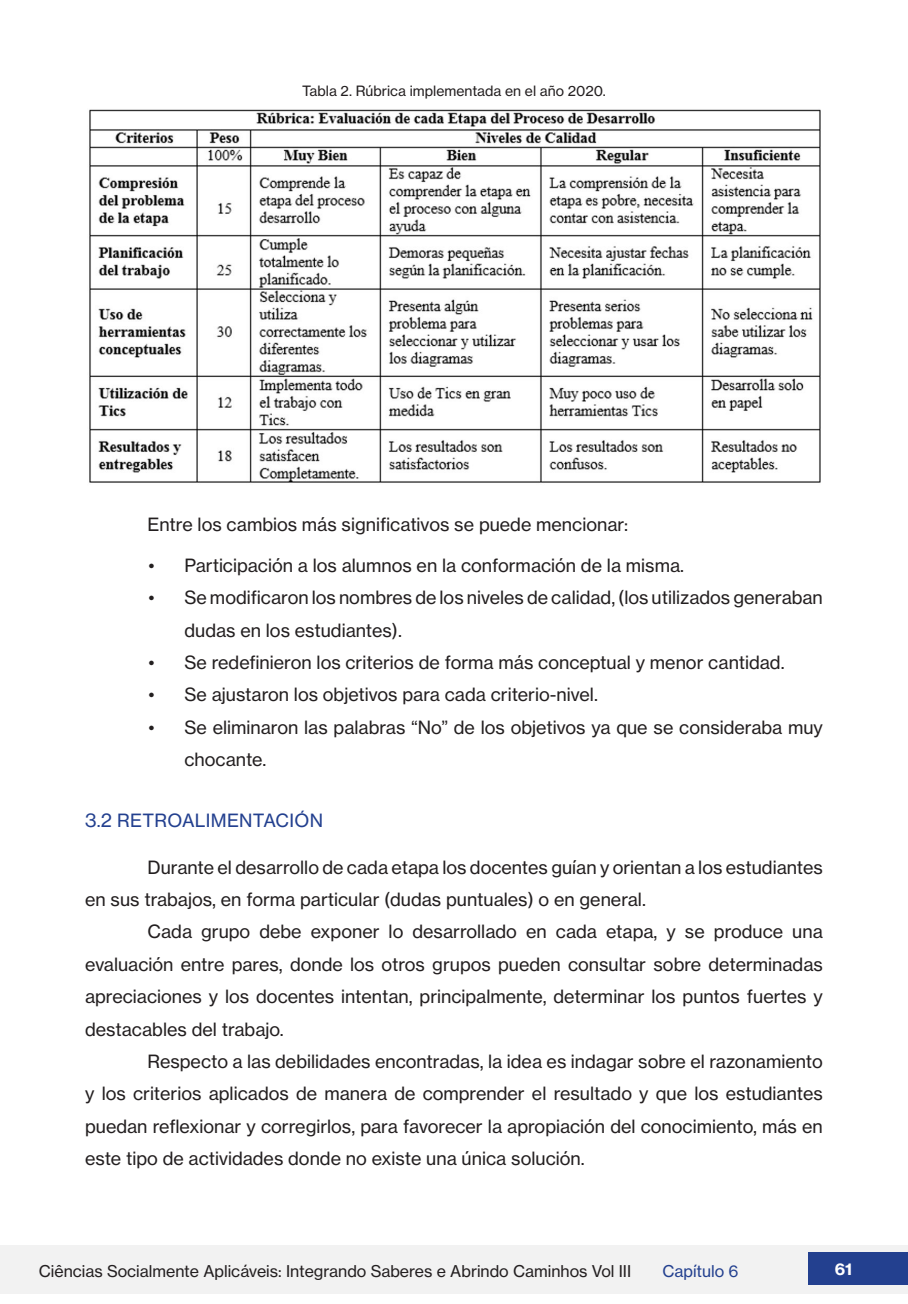
<style>
.page{position:relative;width:908px;height:1304px;background:#fff}
.page>*{position:absolute;margin:0;border:0;box-sizing:border-box;transform-origin:0 0}
.CORPO_DO_TEXTO_ATUAL{font:18px/32.4px "N Haas Grotesk TX Pro 55 Rg";color:#231f20}
.SUBTITULOS_2_N{font:18px "N Haas Grotesk TX Pro 55 Rg";letter-spacing:.015em;color:#23408f}
.t1{font:16px "N Haas Grotesk TX Pro 55 Rg";color:#231f20}
.t2{font:16px "N Haas Grotesk TX Pro 55 Rg";color:#23408f}
.t3{font:16px "N Haas Grotesk TX Pro 75 Bd";color:#fff}
.LEGENDAS_DE_TABELAS{font:14px "N Haas Grotesk TX Pro 55 Rg";color:#231f20}
</style>
<div class="page">
<div style="left:0;top:1245px;width:907px;height:49px;background:#f2f2f2"></div>
<div style="left:808px;top:1252px;width:99px;height:33px;background:#23408f"></div>
<img style="left:89px;top:109px;width:731px;height:374px">
<p class="LEGENDAS_DE_TABELAS" style="left:302px;top:82px;width:305px">Tabla 2. Rúbrica implementada en el año 2020.</p>
<p class="CORPO_DO_TEXTO_ATUAL" style="left:147px;top:508px;width:482px">Entre los cambios más significativos se puede mencionar:</p>
<p class="CORPO_DO_TEXTO_ATUAL" style="left:148px;top:549px;width:537px">• Participación a los alumnos en la conformación de la misma.</p>
<p class="CORPO_DO_TEXTO_ATUAL" style="left:184px;top:581px;width:639px;text-indent:-36px">• Se modificaron los nombres de los niveles de calidad, (los utilizados generaban dudas en los estudiantes).</p>
<p class="CORPO_DO_TEXTO_ATUAL" style="left:148px;top:646px;width:637px">• Se redefinieron los criterios de forma más conceptual y menor cantidad.</p>
<p class="CORPO_DO_TEXTO_ATUAL" style="left:148px;top:679px;width:451px">• Se ajustaron los objetivos para cada criterio-nivel.</p>
<p class="CORPO_DO_TEXTO_ATUAL" style="left:184px;top:711px;width:639px;text-indent:-36px">• Se eliminaron las palabras “No” de los objetivos ya que se consideraba muy chocante.</p>
<p class="SUBTITULOS_2_N" style="left:85px;top:809px;width:239px">3.2 RETROALIMENTACIÓN</p>
<p class="CORPO_DO_TEXTO_ATUAL" style="left:85px;top:851px;width:739px;text-indent:62px">Durante el desarrollo de cada etapa los docentes guían y orientan a los estudiantes en sus trabajos, en forma particular (dudas puntuales) o en general.</p>
<p class="CORPO_DO_TEXTO_ATUAL" style="left:85px;top:916px;width:739px;text-align:justify;text-indent:62px">Cada grupo debe exponer lo desarrollado en cada etapa, y se produce una evaluación entre pares, donde los otros grupos pueden consultar sobre determinadas apreciaciones y los docentes intentan, principalmente, determinar los puntos fuertes y destacables del trabajo.</p>
<p class="CORPO_DO_TEXTO_ATUAL" style="left:85px;top:1045px;width:739px;text-align:justify;text-indent:62px">Respecto a las debilidades encontradas, la idea es indagar sobre el razonamiento y los criterios aplicados de manera de comprender el resultado y que los estudiantes puedan reflexionar y corregirlos, para favorecer la apropiación del conocimiento, más en este tipo de actividades donde no existe una única solución.</p>
<p class="t1" style="left:39px;top:1261px;width:593px">Ciências Socialmente Aplicáveis: Integrando Saberes e Abrindo Caminhos Vol III</p>
<p class="t2" style="left:662px;top:1261px;width:78px">Capítulo 6</p>
<p class="t3" style="left:834px;top:1259px;width:19px">61</p>
</div>
